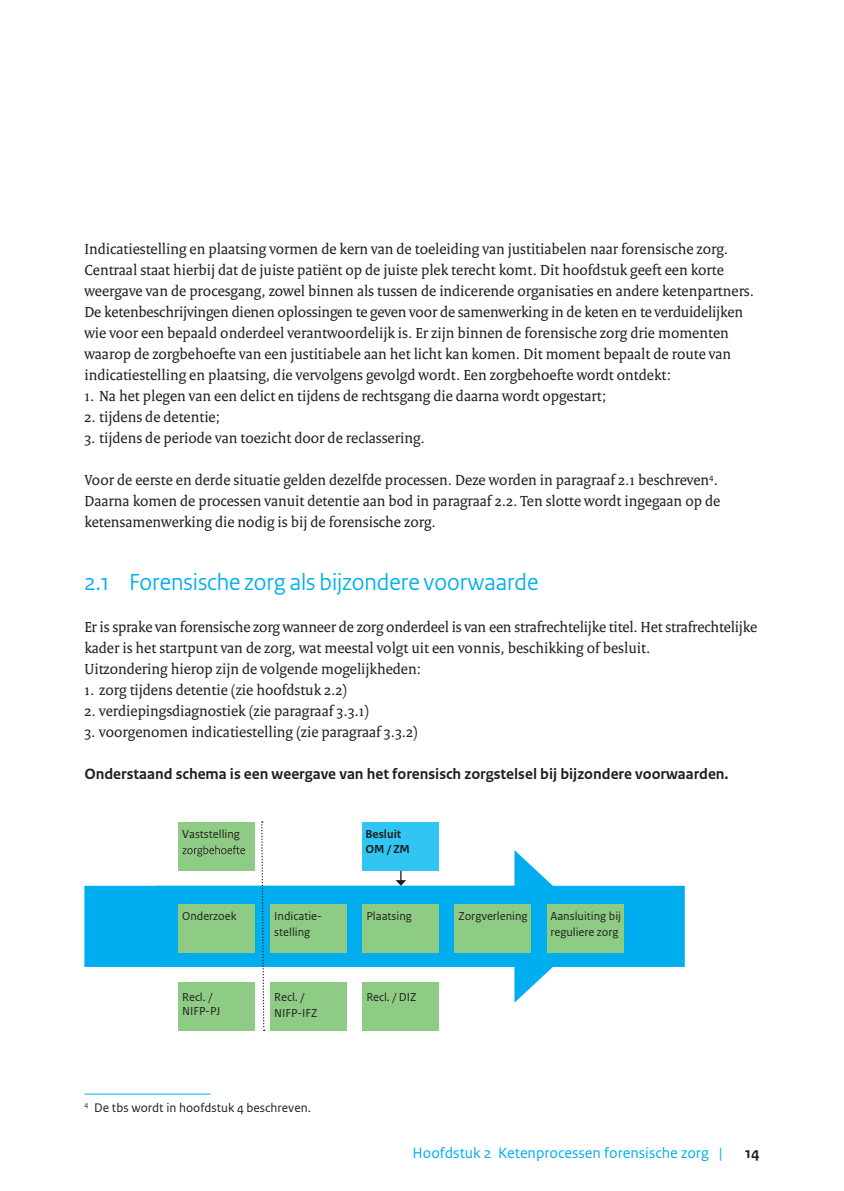
<style>
.page{position:relative;width:844px;height:1191px;background:#fff}
.page>*{position:absolute;margin:0;border:0;box-sizing:border-box;transform-origin:0 0}
._04_RO_Paragraafkop{font:24.5px "Rijksoverheid Sans Heading";color:#00aeef}
._10_RO_Broodtekst_Se{font:15.75px/21px "Rijksoverheid Serif";color:#231f20}
._10_RO_Broodtekst_Se-2{font:700 15.75px "Rijksoverheid Sans Text";color:#231f20}
._10_RO_Broodtekst_Se-3{font:15.75px "Rijksoverheid Sans Text";color:#00aeef}
._14_RO_Voetnoot{font:13.12px "Rijksoverheid Sans Text";color:#231f20}
.t1{font:12.25px/16.3px "Rijksoverheid Sans Text";color:#231f20}
.t2{font:700 12.25px/14.5px "Rijksoverheid Sans Text";color:#231f20}
</style>
<div class="page">
<div style="left:84px;top:885px;width:448px;height:82px;background:#00aeef"></div>
<svg style="left:514px;top:850px;width:39px;height:152px"></svg>
<div style="left:155px;top:885px;width:529px;height:82px;background:#00aeef"></div>
<div style="left:178px;top:903px;width:77px;height:49px;background:#8ecb84"></div>
<div style="left:178px;top:981px;width:77px;height:49px;background:#8ecb84"></div>
<div style="left:178px;top:822px;width:77px;height:49px;background:#8ecb84"></div>
<svg style="left:182px;top:845px;width:63px;height:11px"></svg>
<div style="left:454px;top:903px;width:77px;height:49px;background:#8ecb84"></div>
<div style="left:270px;top:903px;width:77px;height:49px;background:#8ecb84"></div>
<div style="left:270px;top:981px;width:77px;height:49px;background:#8ecb84"></div>
<div style="left:362px;top:981px;width:77px;height:49px;background:#8ecb84"></div>
<div style="left:546px;top:903px;width:77px;height:49px;background:#8ecb84"></div>
<div style="left:362px;top:903px;width:77px;height:49px;background:#8ecb84"></div>
<div style="left:362px;top:822px;width:77px;height:49px;background:#30c5f3"></div>
<svg style="left:395px;top:871px;width:11px;height:14px"></svg>
<svg style="left:260px;top:821px;width:5px;height:210px"></svg>
<hr style="left:84px;top:1093px;width:126px;height:1px;background:#00aeef">
<p class="_10_RO_Broodtekst_Se" style="left:84px;top:238px;width:671px">Indicatiestelling en plaatsing vormen de kern van de toeleiding van justitiabelen naar forensische zorg.<br>Centraal staat hierbij dat de juiste patiënt op de juiste plek terecht komt. Dit hoofdstuk geeft een korte weergave van de procesgang, zowel binnen als tussen de indicerende organisaties en andere ketenpartners.<br>De ketenbeschrijvingen dienen oplossingen te geven voor de samenwerking in de keten en te verduidelijken wie voor een bepaald onderdeel verantwoordelijk is. Er zijn binnen de forensische zorg drie momenten waarop de zorgbehoefte van een justitiabele aan het licht kan komen. Dit moment bepaalt de route van indicatiestelling en plaatsing, die vervolgens gevolgd wordt. Een zorgbehoefte wordt ontdekt:</p>
<p class="_10_RO_Broodtekst_Se" style="left:84px;top:385px;width:523px">1. Na het plegen van een delict en tijdens de rechtsgang die daarna wordt opgestart;</p>
<p class="_10_RO_Broodtekst_Se" style="left:84px;top:406px;width:137px">2. tijdens de detentie;</p>
<p class="_10_RO_Broodtekst_Se" style="left:84px;top:427px;width:342px">3. tijdens de periode van toezicht door de reclassering.</p>
<p class="_10_RO_Broodtekst_Se" style="left:84px;top:469px;width:637px">Voor de eerste en derde situatie gelden dezelfde processen. Deze worden in paragraaf 2.1 beschreven<sup>4</sup>.<br>Daarna komen de processen vanuit detentie aan bod in paragraaf 2.2. Ten slotte wordt ingegaan op de ketensamenwerking die nodig is bij de forensische zorg.</p>
<p class="_04_RO_Paragraafkop" style="left:84px;top:568px;width:455px">2.1 Forensische zorg als bijzondere voorwaarde</p>
<p class="_10_RO_Broodtekst_Se" style="left:84px;top:616px;width:674px">Er is sprake van forensische zorg wanneer de zorg onderdeel is van een strafrechtelijke titel. Het strafrechtelijke kader is het startpunt van de zorg, wat meestal volgt uit een vonnis, beschikking of besluit.</p>
<p class="_10_RO_Broodtekst_Se" style="left:84px;top:658px;width:338px">Uitzondering hierop zijn de volgende mogelijkheden:</p>
<p class="_10_RO_Broodtekst_Se" style="left:84px;top:679px;width:264px">1. zorg tijdens detentie (zie hoofdstuk 2.2)</p>
<p class="_10_RO_Broodtekst_Se" style="left:84px;top:700px;width:286px">2. verdiepingsdiagnostiek (zie paragraaf 3.3.1)</p>
<p class="_10_RO_Broodtekst_Se" style="left:84px;top:721px;width:335px">3. voorgenomen indicatiestelling (zie paragraaf 3.3.2)</p>
<p class="_10_RO_Broodtekst_Se-2" style="left:84px;top:765px;width:645px">Onderstaand schema is een weergave van het forensisch zorgstelsel bij bijzondere voorwaarden.</p>
<p class="t1" style="left:182px;top:826px;width:59px">Vaststelling</p>
<p class="t2" style="left:365px;top:827px;width:46px">Besluit<br>OM / ZM</p>
<p class="t1" style="left:182px;top:907px;width:56px">Onderzoek</p>
<p class="t1" style="left:274px;top:907px;width:49px">Indicatie-</p>
<p class="t1" style="left:458px;top:907px;width:71px">Zorgverlening</p>
<p class="t1" style="left:274px;top:923px;width:37px">stelling</p>
<p class="t1" style="left:366px;top:907px;width:47px">Plaatsing</p>
<p class="t1" style="left:550px;top:907px;width:72px">Aansluiting bij reguliere zorg</p>
<p class="t1" style="left:182px;top:989px;width:40px;line-height:14.5px">Recl. /<br>NIFP-PJ</p>
<p class="t1" style="left:274px;top:988px;width:45px">Recl. /<br>NIFP-IFZ</p>
<p class="t1" style="left:366px;top:988px;width:52px">Recl. / DIZ</p>
<p class="_14_RO_Voetnoot" style="left:84px;top:1099px;width:228px"><sup>4</sup> De tbs wordt in hoofdstuk 4 beschreven.</p>
<p class="_10_RO_Broodtekst_Se-3" style="left:412px;top:1143px;width:311px">Hoofdstuk 2 Ketenprocessen forensische zorg |</p>
<p class="_10_RO_Broodtekst_Se-2" style="left:745px;top:1143px;width:16px">14</p>
</div>
